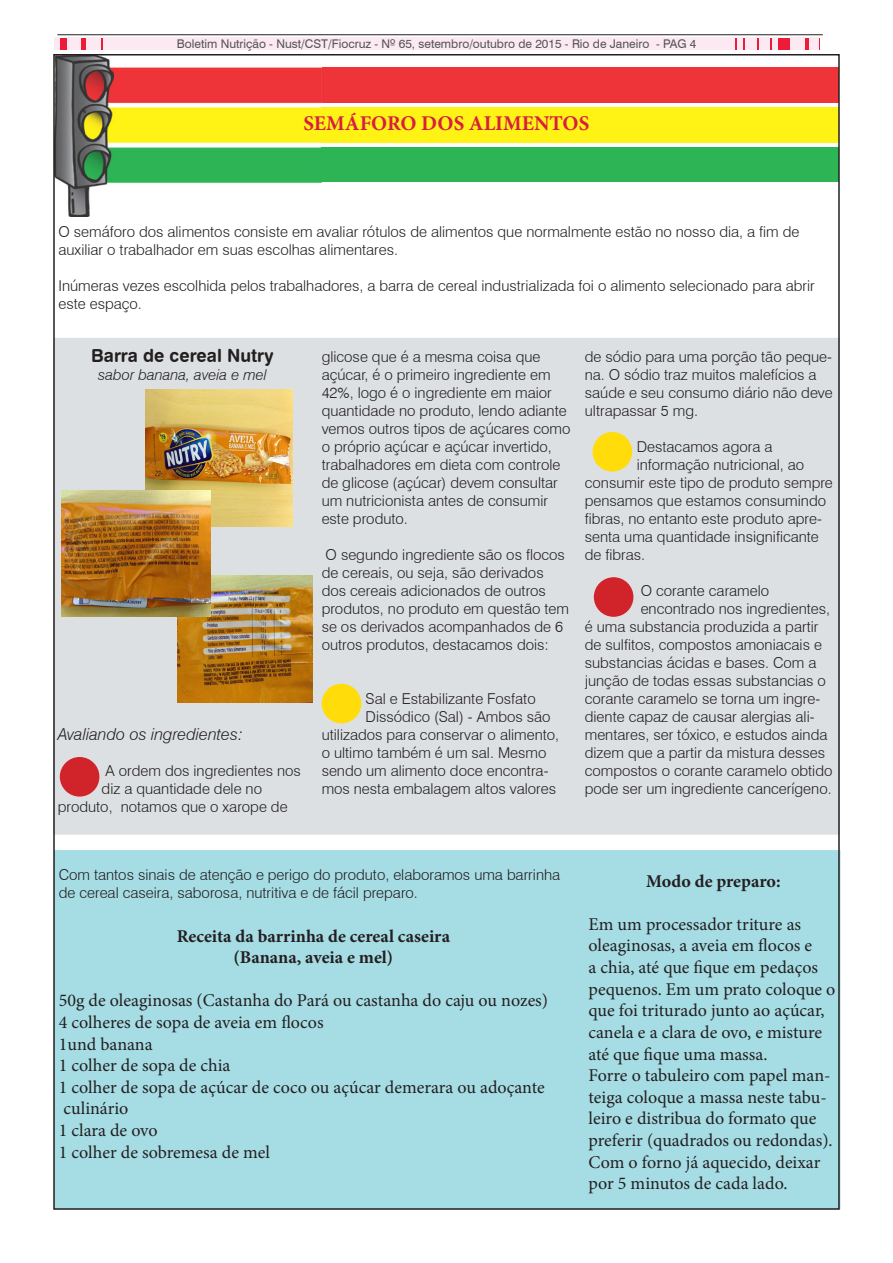
<style>
.page{position:relative;width:893px;height:1263px;background:#fff}
.page>*{position:absolute;margin:0;border:0;box-sizing:border-box;transform-origin:0 0}
.t1{font:700 21px "Minion Pro";color:#d71d40}
.t2{font:18px/21.6px "Minion Pro";color:#231f20}
.t3{font:700 18px "Minion Pro";color:#231f20}
.t4{font:18px "Swiss 721 BT Bold Rounded";color:#231f20}
.t5{font:italic 300 16.5px "Swiss 721 BT";color:#231f20}
.t6{font:300 15px/18px "Swiss 721 BT";color:#231f20}
.t7{font:italic 300 15px "Swiss 721 BT";color:#231f20}
.t8{font:12px "Swiss 721 BT";color:#545557}
</style>
<div class="page">
<div style="left:53px;top:338px;width:787px;height:497px;background:#dde0e2;border:2px solid #dde0e2"></div>
<div style="left:54px;top:850px;width:786px;height:359px;background:#a6dce4"></div>
<div style="left:54px;top:38px;width:765px;height:12px;background:#ed1a38"></div>
<div style="left:103px;top:37px;width:631px;height:13px;background:#fce9f1"></div>
<div style="left:86px;top:37px;width:15px;height:13px;background:#fce9f1"></div>
<div style="left:67px;top:37px;width:14px;height:13px;background:#fce9f1"></div>
<div style="left:54px;top:37px;width:6px;height:13px;background:#fce9f1"></div>
<div style="left:809px;top:37px;width:10px;height:13px;background:#fce9f1"></div>
<div style="left:790px;top:37px;width:14px;height:13px;background:#fce9f1"></div>
<div style="left:773px;top:37px;width:5px;height:13px;background:#fce9f1"></div>
<div style="left:759px;top:37px;width:11px;height:13px;background:#fce9f1"></div>
<div style="left:745px;top:37px;width:12px;height:13px;background:#fce9f1"></div>
<div style="left:738px;top:37px;width:5px;height:13px;background:#fce9f1"></div>
<hr style="left:57px;top:34px;width:766px;height:1px;background:#231f20">
<div style="left:320px;top:68px;width:519px;height:35px;background:#ee3439"></div>
<div style="left:322px;top:107px;width:517px;height:36px;background:#fff215"></div>
<img style="left:56px;top:57px;width:266px;height:159px">
<div style="left:322px;top:148px;width:517px;height:34px;background:#2db455"></div>
<div style="left:60px;top:757px;width:39px;height:40px;background:#d1232a;border-radius:50%"></div>
<div style="left:322px;top:684px;width:39px;height:39px;background:#ffdc0a;border-radius:50%"></div>
<div style="left:593px;top:432px;width:39px;height:40px;background:#ffdc0a;border-radius:50%"></div>
<div style="left:594px;top:577px;width:39px;height:40px;background:#d1232a;border-radius:50%"></div>
<img style="left:145px;top:389px;width:148px;height:137px">
<img style="left:177px;top:575px;width:136px;height:127px">
<img style="left:62px;top:491px;width:148px;height:126px">
<p class="t8" style="left:177px;top:35px;width:521px">Boletim Nutrição - Nust/CST/Fiocruz - Nº 65, setembro/outubro de 2015 - Rio de Janeiro - PAG 4</p>
<p class="t1" style="left:304px;top:109px;width:287px">SEMÁFORO DOS ALIMENTOS</p>
<p class="t6" style="left:58px;top:223px;width:742px">O semáforo dos alimentos consiste em avaliar rótulos de alimentos que normalmente estão no nosso dia, a fim de auxiliar o trabalhador em suas escolhas alimentares.</p>
<p class="t6" style="left:58px;top:277px;width:758px">Inúmeras vezes escolhida pelos trabalhadores, a barra de cereal industrializada foi o alimento selecionado para abrir este espaço.</p>
<p class="t4" style="left:91px;top:344px;width:184px">Barra de cereal Nutry</p>
<p class="t7" style="left:98px;top:366px;width:170px">sabor banana, aveia e mel</p>
<p class="t5" style="left:58px;top:724px;width:187px">Avaliando os ingredientes:</p>
<p class="t6" style="left:106px;top:762px;width:197px">A ordem dos ingredientes nos</p>
<p class="t6" style="left:58px;top:780px;width:231px;text-indent:44px">diz a quantidade dele no produto, notamos que o xarope de</p>
<p class="t6" style="left:322px;top:347px;width:250px">glicose que é a mesma coisa que açúcar, é o primeiro ingrediente em 42%, logo é o ingrediente em maior quantidade no produto, lendo adiante vemos outros tipos de açúcares como o próprio açúcar e açúcar invertido, trabalhadores em dieta com controle de glicose (açúcar) devem consultar um nutricionista antes de consumir este produto.</p>
<p class="t6" style="left:322px;top:545px;width:249px">O segundo ingrediente são os flocos de cereais, ou seja, são derivados dos cereais adicionados de outros produtos, no produto em questão tem se os derivados acompanhados de 6 outros produtos, destacamos dois:</p>
<p class="t6" style="left:366px;top:689px;width:172px">Sal e Estabilizante Fosfato</p>
<p class="t6" style="left:322px;top:707px;width:239px;text-indent:44px">Dissódico (Sal) - Ambos são utilizados para conservar o alimento, o ultimo também é um sal. Mesmo sendo um alimento doce encontra&shy;mos nesta embalagem altos valores</p>
<p class="t6" style="left:585px;top:347px;width:250px">de sódio para uma porção tão peque&shy;na. O sódio traz muitos malefícios a saúde e seu consumo diário não deve ultrapassar 5 mg.</p>
<p class="t6" style="left:637px;top:437px;width:137px">Destacamos agora a</p>
<p class="t6" style="left:585px;top:455px;width:250px;text-indent:52px">informação nutricional, ao consumir este tipo de produto sempre pensamos que estamos consumindo fibras, no entanto este produto apre&shy;senta uma quantidade insignificante de fibras.</p>
<p class="t6" style="left:641px;top:581px;width:130px">O corante caramelo</p>
<p class="t6" style="left:585px;top:599px;width:249px;text-indent:56px">encontrado nos ingredientes, é uma substancia produzida a partir de sulfitos, compostos amoniacais e substancias ácidas e bases. Com a junção de todas essas substancias o corante caramelo se torna um ingre&shy;diente capaz de causar alergias ali&shy;mentares, ser tóxico, e estudos ainda dizem que a partir da mistura desses compostos o corante caramelo obtido pode ser um ingrediente cancerígeno.</p>
<p class="t6" style="left:59px;top:866px;width:503px">Com tantos sinais de atenção e perigo do produto, elaboramos uma barrinha</p>
<p class="t6" style="left:59px;top:884px;width:361px">de cereal caseira, saborosa, nutritiva e de fácil preparo.</p>
<p class="t3" style="left:177px;top:923px;width:275px">Receita da barrinha de cereal caseira</p>
<p class="t3" style="left:234px;top:945px;width:161px">(Banana, aveia e mel)</p>
<p class="t2" style="left:59px;top:990px;width:491px">50g de oleaginosas (Castanha do Pará ou castanha do caju ou nozes)</p>
<p class="t2" style="left:59px;top:1011px;width:266px">4 colheres de sopa de aveia em flocos</p>
<p class="t2" style="left:59px;top:1033px;width:95px">1und banana</p>
<p class="t2" style="left:59px;top:1055px;width:173px">1 colher de sopa de chia</p>
<p class="t2" style="left:59px;top:1076px;width:487px">1 colher de sopa de açúcar de coco ou açúcar demerara ou adoçante culinário</p>
<p class="t2" style="left:59px;top:1119px;width:100px">1 clara de ovo</p>
<p class="t2" style="left:59px;top:1141px;width:213px">1 colher de sobremesa de mel</p>
<p class="t3" style="left:646px;top:868px;width:136px">Modo de preparo:</p>
<p class="t2" style="left:589px;top:913px;width:248px">Em um processador triture as oleaginosas, a aveia em flocos e<br>a chia, até que fique em pedaços pequenos. Em um prato coloque o que foi triturado junto ao açúcar, canela e a clara de ovo, e misture até que fique uma massa.</p>
<p class="t2" style="left:589px;top:1065px;width:246px">Forre o tabuleiro com papel man&shy;teiga coloque a massa neste tabu&shy;leiro e distribua do formato que preferir (quadrados ou redondas).<br>Com o forno já aquecido, deixar por 5 minutos de cada lado.</p>
</div>
